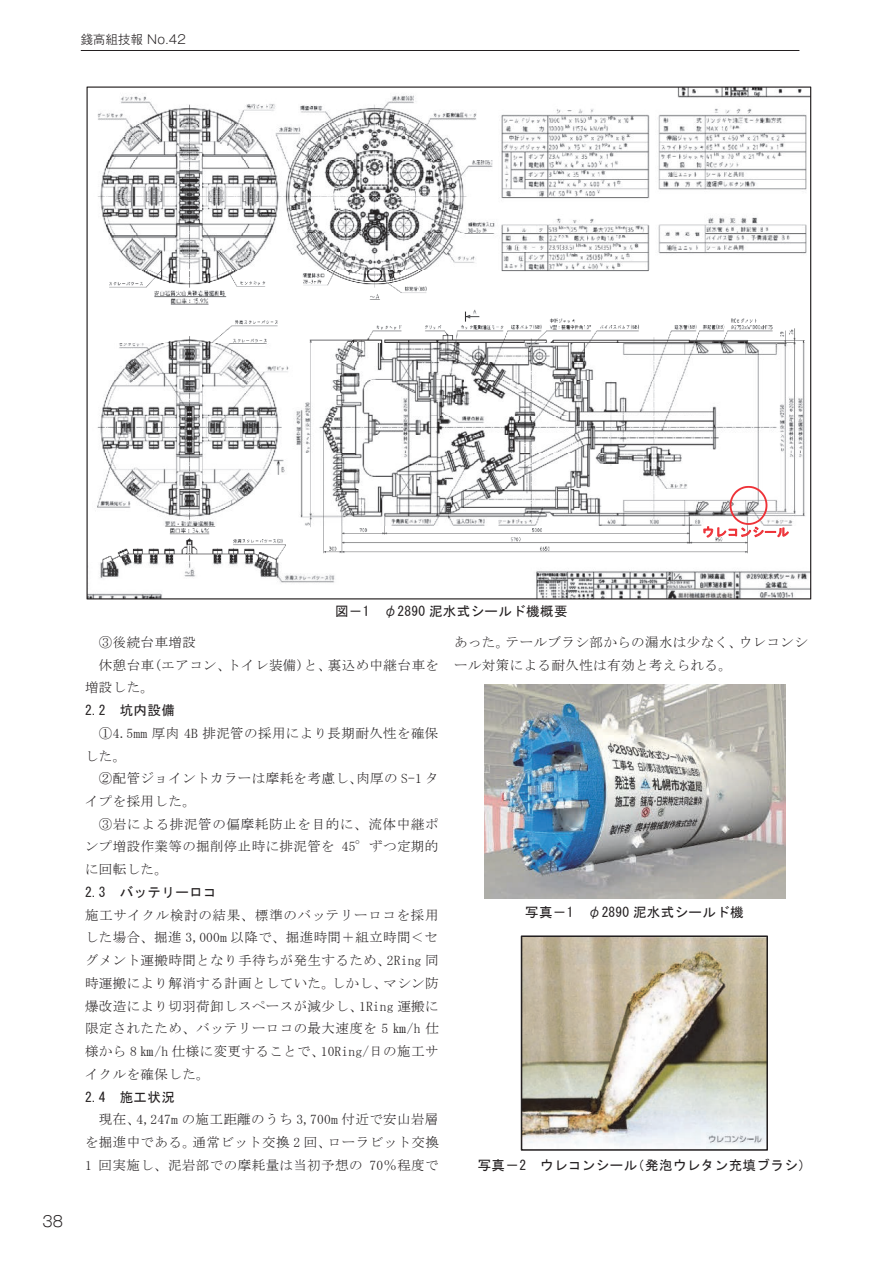
<style>
.page{position:relative;width:893px;height:1263px;background:#fff}
.page>*{position:absolute;margin:0;border:0;box-sizing:border-box;transform-origin:0 0}
.t1{font:300 14.85px "Gothic MB101 Pr 6";color:#231f20}
.t2{font:13.5px/22.6px "MS Mincho";letter-spacing:.025em;color:#231f20}
.t3{font:13.5px "MS Gothic";letter-spacing:.025em;color:#231f20}
.t4{font:300 12.15px "Gothic MB101 Pr 6";letter-spacing:.02em;color:#231f20}
.t5{font:12px "MS Gothic";letter-spacing:.04em;color:#ee3238}
</style>
<div class="page">
<svg style="left:87px;top:87px;width:724px;height:512px"></svg>
<img style="left:484px;top:684px;width:301px;height:215px">
<svg style="left:521px;top:935px;width:247px;height:216px;background:#b8b2a2"></svg>
<svg style="left:704px;top:486px;width:85px;height:51px"></svg>
<hr style="left:81px;top:50px;width:718px;height:1px;background:#231f20">
<p class="t4" style="left:81px;top:29px;width:106px">錢高組技報 No.42</p>
<p class="t5" style="left:702px;top:526px;width:88px">ウレコンシール</p>
<p class="t1" style="left:43px;top:1209px;width:22px">38</p>
<p class="t3" style="left:335px;top:605px;width:234px">図－1 φ2890 泥水式シールド機概要</p>
<p class="t2" style="left:99px;top:631px;width:98px">③後続台車増設</p>
<p class="t2" style="left:99px;top:653px;width:341px">休憩台車(エアコン、トイレ装備)と、裏込め中継台車を</p>
<p class="t2" style="left:85px;top:676px;width:71px">増設した。</p>
<p class="t3" style="left:85px;top:703px;width:91px">2.2 坑内設備</p>
<p class="t2" style="left:85px;top:722px;width:355px;text-indent:14px">①4.5mm 厚肉 4B 排泥管の採用により長期耐久性を確保した。</p>
<p class="t2" style="left:85px;top:767px;width:355px;text-indent:14px">②配管ジョイントカラーは摩耗を考慮し、肉厚の S-1 タイプを採用した。</p>
<p class="t2" style="left:85px;top:812px;width:355px;text-align:justify;text-indent:14px">③岩による排泥管の偏摩耗防止を目的に、流体中継ポンプ増設作業等の掘削停止時に排泥管を 45°ずつ定期的に回転した。</p>
<p class="t3" style="left:85px;top:885px;width:133px">2.3 バッテリーロコ</p>
<p class="t2" style="left:85px;top:903px;width:355px;text-align:justify">施工サイクル検討の結果、標準のバッテリーロコを採用した場合、掘進 3,000m 以降で、掘進時間＋組立時間＜セグメント運搬時間となり手待ちが発生するため、2Ring 同時運搬により解消する計画としていた。しかし、マシン防爆改造により切羽荷卸しスペースが減少し、1Ring 運搬に限定されたため、バッテリーロコの最大速度を 5 ㎞/h 仕様から 8 ㎞/h 仕様に変更することで、10Ring/日の施工サイクルを確保した。</p>
<p class="t3" style="left:85px;top:1090px;width:91px">2.4 施工状況</p>
<p class="t2" style="left:85px;top:1108px;width:355px;text-align:justify;text-indent:14px">現在、4,247m の施工距離のうち 3,700m 付近で安山岩層を掘進中である。通常ビット交換 2 回、ローラビット交換1 回実施し、泥岩部での摩耗量は当初予想の 70％程度で</p>
<p class="t2" style="left:454px;top:631px;width:355px">あった。テールブラシ部からの漏水は少なく、ウレコンシール対策による耐久性は有効と考えられる。</p>
<p class="t3" style="left:525px;top:905px;width:220px">写真－1 φ2890 泥水式シールド機</p>
<p class="t3" style="left:478px;top:1158px;width:336px">写真－2 ウレコンシール（発泡ウレタン充填ブラシ）</p>
</div>
